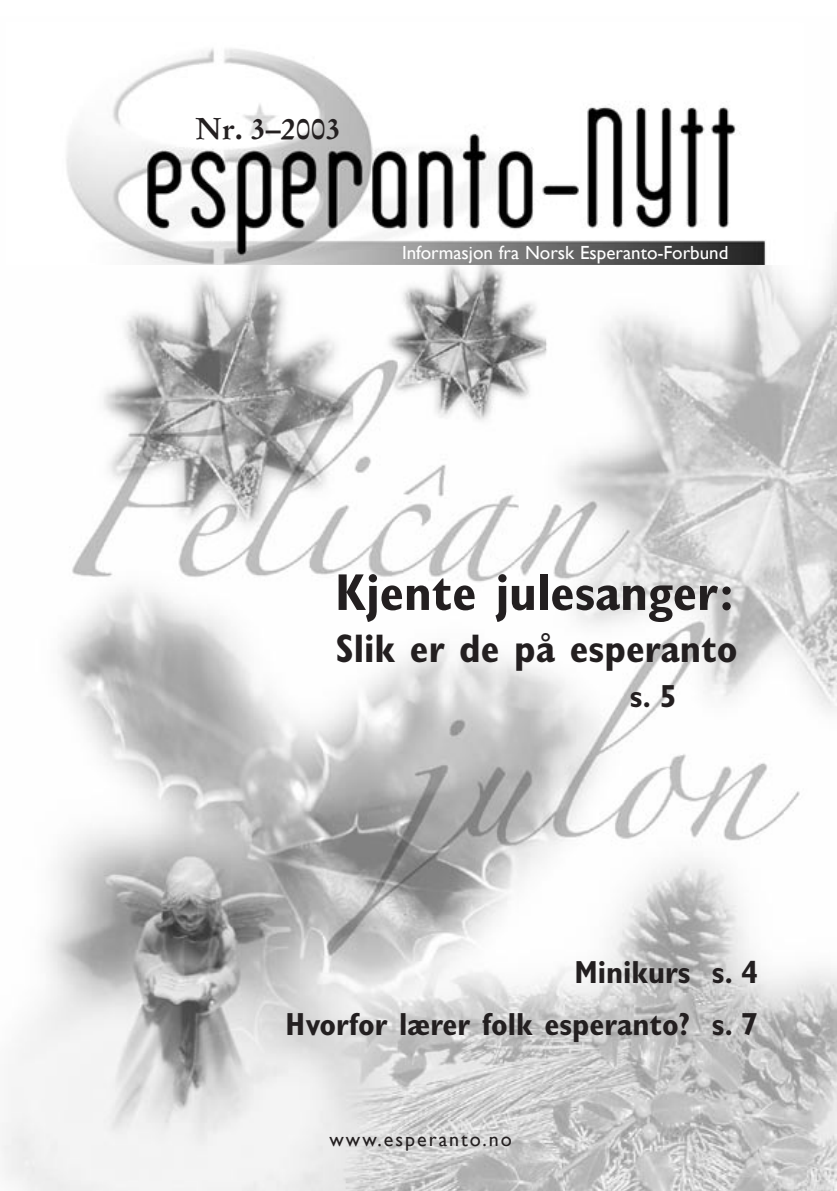
<style>
.page{position:relative;width:837px;height:1191px;background:#fff}
.page>*{position:absolute;margin:0;border:0;box-sizing:border-box;transform-origin:0 0}
.t1{font:700 condensed 52px "Gill Sans";color:#231f20}
.t2{font:700 condensed 40px "Gill Sans";color:#231f20}
.t3{font:700 condensed 32px/52px "Gill Sans";color:#231f20}
.t4{font:30px "Garamond U Dika";color:#231f20}
.t5{font:20px "Gill Sans";letter-spacing:.1em;color:#231f20}
.t6{font:19px "Gill Sans";color:#fff}
</style>
<div class="page">
<img style="left:1px;top:234px;width:836px;height:957px">
<img style="left:6px;top:48px;width:791px;height:216px">
<p class="t4" style="left:195px;top:110px;width:147px">Nr. 3–2003</p>
<p class="t6" style="left:402px;top:241px;width:328px">Informasjon fra Norsk Esperanto-Forbund</p>
<h1 class="t1" style="left:336px;top:561px;width:399px">Kjente julesanger:</h1>
<p class="t2" style="left:336px;top:624px;width:403px">Slik er de på esperanto</p>
<p class="t3" style="left:630px;top:670px;width:48px">s. 5</p>
<p class="t3" style="left:286px;top:945px;width:406px;text-align:right">Minikurs<br>Hvorfor lærer folk esperanto?</p>
<p class="t3" style="left:712px;top:946px;width:48px">s. 4 s. 7</p>
<p class="t5" style="left:330px;top:1127px;width:184px">www.esperanto.no</p>
</div>
